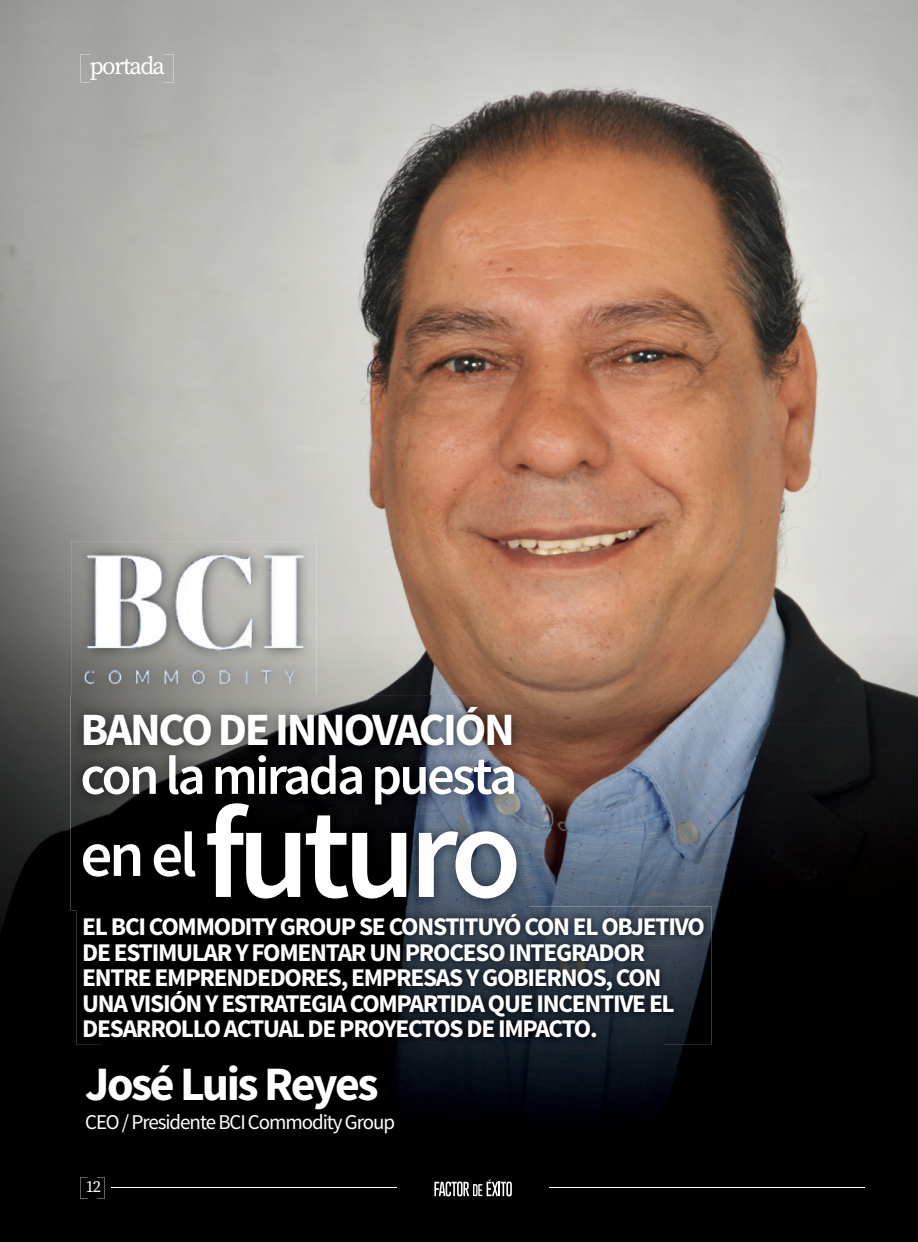
<style>
.page{position:relative;width:918px;height:1242px;background:#fff}
.page>*{position:absolute;margin:0;border:0;box-sizing:border-box;transform-origin:0 0}
.t1{font:600 130.5px "Source Sans Pro";letter-spacing:-.055em;color:#fff}
.t2{font:600 54.75px "Source Sans Pro";letter-spacing:-.05em;color:#fff}
.t3{font:700 48px "Source Sans Pro";letter-spacing:-.055em;color:#fff}
.t4{font:700 46.35px "Source Sans Pro";letter-spacing:-.05em;color:#fff}
.t5{font:700 25.5px/25.5px "Source Sans Pro";letter-spacing:-.05em;color:#fff}
.t6{font:24.75px "Source Serif Pro";letter-spacing:-.07em;color:#fff}
.t7{font:21px "Source Sans Pro";letter-spacing:-.05em;color:#fff}
.t8{font:16.5px "Source Serif Pro";color:#fff}
</style>
<div class="page">
<img style="left:0;top:0;width:918px;height:517px">
<img style="left:0;top:517px;width:101px;height:725px">
<img style="left:101px;top:517px;width:817px;height:52px">
<img style="left:317px;top:569px;width:550px;height:155px">
<img style="left:867px;top:569px;width:51px;height:673px">
<img style="left:529px;top:724px;width:339px;height:207px">
<div style="left:663px;top:931px;width:205px;height:311px;background:#000"></div>
<img style="left:101px;top:1045px;width:562px;height:197px">
<img style="left:71px;top:695px;width:406px;height:215px">
<img style="left:477px;top:695px;width:52px;height:212px">
<img style="left:76px;top:907px;width:635px;height:138px">
<img style="left:76px;top:907px;width:453px;height:3px">
<img style="left:71px;top:541px;width:246px;height:156px">
<img style="left:81px;top:552px;width:229px;height:138px">
<svg style="left:164px;top:54px;width:10px;height:29px"></svg>
<svg style="left:81px;top:54px;width:9px;height:29px"></svg>
<svg style="left:80px;top:1177px;width:8px;height:22px"></svg>
<svg style="left:97px;top:1177px;width:8px;height:22px"></svg>
<hr style="left:549px;top:1188px;width:316px;height:1px;background:#fff">
<hr style="left:112px;top:1188px;width:285px;height:1px;background:#fff">
<svg style="left:434px;top:1180px;width:78px;height:16px"></svg>
<p class="t6" style="left:90px;top:49px;width:77px">portada</p>
<h3 class="t4" style="left:80px;top:700px;width:436px">BANCO DE INNOVACIÓN</h3>
<h2 class="t2" style="left:80px;top:741px;width:439px">con la mirada puesta</h2>
<h1 class="t1" style="left:80px;top:771px;width:443px"><sup>en</sup> <sup>el</sup>futuro</h1>
<p class="t5" style="left:82px;top:915px;width:624px">EL BCI COMMODITY GROUP SE CONSTITUYÓ CON EL OBJETIVO DE ESTIMULAR Y FOMENTAR UN PROCESO INTEGRADOR ENTRE EMPRENDEDORES, EMPRESAS Y GOBIERNOS, CON UNA VISIÓN Y ESTRATEGIA COMPARTIDA QUE INCENTIVE EL DESARROLLO ACTUAL DE PROYECTOS DE IMPACTO.</p>
<h3 class="t3" style="left:85px;top:1054px;width:295px">José Luis Reyes</h3>
<p class="t7" style="left:85px;top:1109px;width:311px">CEO / Presidente BCI Commodity Group</p>
<p class="t8" style="left:86px;top:1176px;width:17px">12</p>
</div>
